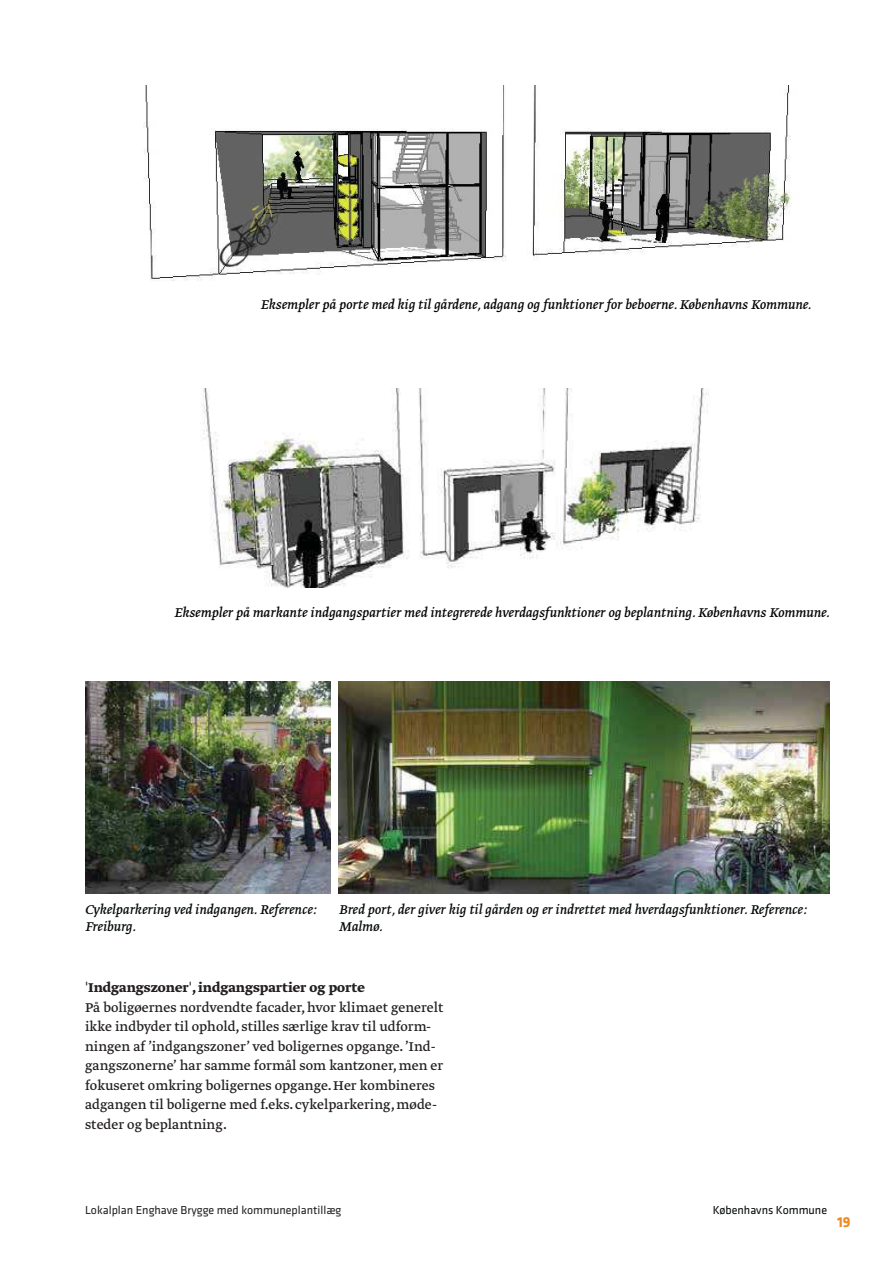
<style>
.page{position:relative;width:893px;height:1263px;background:#fff}
.page>*{position:absolute;margin:0;border:0;box-sizing:border-box;transform-origin:0 0}
.t1{font:15px/19.5px "Greta Text";color:#231f20}
.t2{font:italic 15px "Greta Text";color:#010202}
.t3{font:italic 15px/16.5px "Greta Text";color:#040809}
.t4{font:700 15px "Klavika";color:#ed8927}
.t5{font:12px "Klavika";color:#231f20}
.t6{font:12px "Klavika";color:#040809}
.s1{font-family:"Klavika"}
.s2{font-weight:700}
</style>
<div class="page">
<img style="left:202px;top:388px;width:507px;height:200px">
<img style="left:85px;top:681px;width:246px;height:213px">
<img style="left:339px;top:681px;width:490px;height:212px">
<img style="left:143px;top:85px;width:648px;height:196px">
<p class="t2" style="left:261px;top:298px;width:552px">Eksempler på porte med kig til gårdene, adgang og funktioner for beboerne. Københavns Kommune.</p>
<p class="t2" style="left:174px;top:606px;width:657px">Eksempler på markante indgangspartier med integrerede hverdagsfunktioner og beplantning. Københavns Kommune.</p>
<p class="t3" style="left:85px;top:902px;width:233px">Cykelparkering ved indgangen. Reference:<br>Freiburg.</p>
<p class="t3" style="left:339px;top:902px;width:469px">Bred port, der giver kig til gården og er indrettet med hverdagsfunktioner. Reference:<br>Malmø.</p>
<p class="t1" style="left:85px;top:979px;width:360px"><span class="s1">'</span><span class="s2">Indgangszoner</span><span class="s1">'</span><span class="s2">, indgangspartier og porte<br></span>På boligøernes nordvendte facader, hvor klimaet generelt ikke indbyder til ophold, stilles særlige krav til udform&shy;ningen af ’indgangszoner’ ved boligernes opgange. ’Ind&shy;gangszonerne’ har samme formål som kantzoner, men er fokuseret omkring boligernes opgange. Her kombineres adgangen til boligerne med f.eks. cykelparkering, møde&shy;steder og beplantning.</p>
<p class="t5" style="left:85px;top:1205px;width:258px">Lokalplan Enghave Brygge med kommuneplantillæg</p>
<p class="t6" style="left:713px;top:1205px;width:116px">Københavns Kommune</p>
<p class="t4" style="left:837px;top:1216px;width:15px">19</p>
</div>
